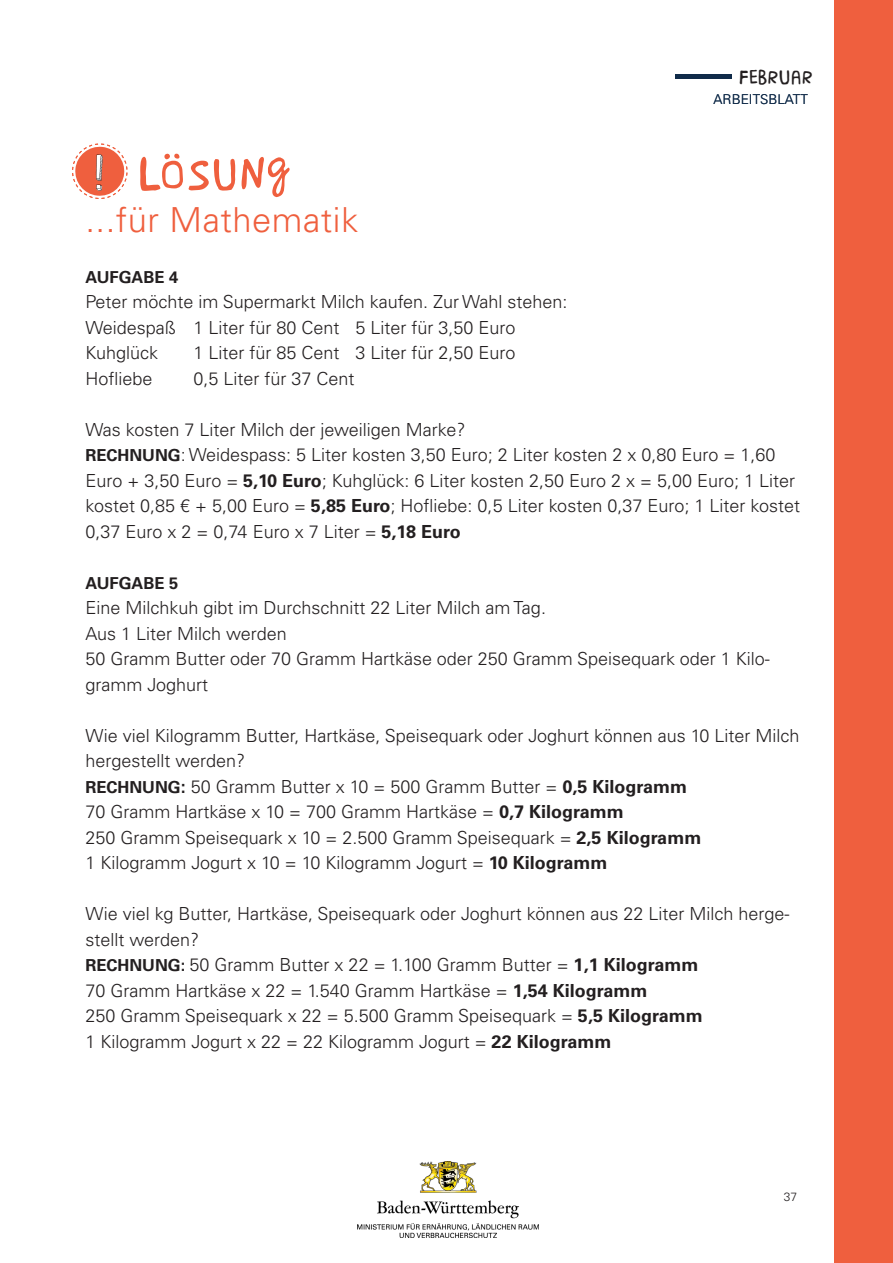
<style>
.page{position:relative;width:893px;height:1263px;background:#fff}
.page>*{position:absolute;margin:0;border:0;box-sizing:border-box;transform-origin:0 0}
.Überschrift_1{font:50.4px "Brasilero 2018 Free";letter-spacing:.015em;color:#ef5f3e}
.Überschrift_3x{font:300 34.5px "Univers LT Pro 45";letter-spacing:.015em;color:#ef5f3e}
.Überschrift_3x-2{font:22.5px "Brasilero 2018 Free";letter-spacing:.015em;color:#231f20}
.Überschrift_3x-3{font:300 18px/25.5px "Univers LT Pro 45";color:#231f20}
.Überschrift_3x-4{font:700 16.5px "Univers LT Pro 65";color:#231f20}
.Überschrift_3x-5{font:300 13.5px "Univers LT Pro 45";color:#102b49}
.t1{font:300 12px "Univers LT Pro 45";color:#231f20}
.s1{font-family:"Univers LT Pro 65";font-weight:700;font-size:16.5px}
.s2{font-family:"Univers LT Pro 65";font-weight:700}
</style>
<div class="page">
<div style="left:675px;top:74px;width:56px;height:5px;background:#102b49"></div>
<svg style="left:72px;top:143px;width:56px;height:56px"></svg>
<div style="left:834px;top:0;width:59px;height:1263px;background:#ef5f3e"></div>
<img style="left:357px;top:1162px;width:181px;height:75px">
<p class="Überschrift_3x-2" style="left:739px;top:65px;width:75px">FEBRUAR</p>
<p class="Überschrift_1" style="left:138px;top:148px;width:155px">LÖSUNG</p>
<p class="Überschrift_3x-5" style="left:714px;top:91px;width:96px">ARBEITSBLATT</p>
<p class="Überschrift_3x" style="left:85px;top:198px;width:274px">...für Mathematik</p>
<p class="Überschrift_3x-4" style="left:85px;top:267px;width:94px">AUFGABE 4</p>
<p class="Überschrift_3x-3" style="left:85px;top:289px;width:483px">Peter möchte im Supermarkt Milch kaufen. Zur Wahl stehen:</p>
<p class="Überschrift_3x-3" style="left:85px;top:314px;width:432px">Weidespaß 1 Liter für 80 Cent 5 Liter für 3,50 Euro</p>
<p class="Überschrift_3x-3" style="left:85px;top:340px;width:74px">Kuhglück</p>
<p class="Überschrift_3x-3" style="left:193px;top:340px;width:324px">1 Liter für 85 Cent 3 Liter für 2,50 Euro</p>
<p class="Überschrift_3x-3" style="left:85px;top:365px;width:69px">Hofliebe</p>
<p class="Überschrift_3x-3" style="left:193px;top:365px;width:163px">0,5 Liter für 37 Cent</p>
<p class="Überschrift_3x-3" style="left:85px;top:416px;width:381px">Was kosten 7 Liter Milch der jeweiligen Marke?</p>
<p class="Überschrift_3x-3" style="left:85px;top:442px;width:716px"><span class="s1">RECHNUNG</span>: Weidespass: 5 Liter kosten 3,50 Euro; 2 Liter kosten 2 x 0,80 Euro = 1,60<br>Euro + 3,50 Euro = <span class="s2">5,10 Euro</span>; Kuhglück: 6 Liter kosten 2,50 Euro 2 x = 5,00 Euro; 1 Liter kostet 0,85 € + 5,00 Euro = <span class="s2">5,85 Euro</span>; Hofliebe: 0,5 Liter kosten 0,37 Euro; 1 Liter kostet 0,37 Euro x 2 = 0,74 Euro x 7 Liter = <span class="s2">5,18 Euro</span></p>
<p class="Überschrift_3x-4" style="left:85px;top:573px;width:94px">AUFGABE 5</p>
<p class="Überschrift_3x-3" style="left:85px;top:595px;width:462px">Eine Milchkuh gibt im Durchschnitt 22 Liter Milch am Tag.</p>
<p class="Überschrift_3x-3" style="left:85px;top:620px;width:203px">Aus 1 Liter Milch werden</p>
<p class="Überschrift_3x-3" style="left:85px;top:646px;width:686px">50 Gramm Butter oder 70 Gramm Hartkäse oder 250 Gramm Speisequark oder 1 Kilo&shy;gramm Joghurt</p>
<p class="Überschrift_3x-3" style="left:85px;top:722px;width:716px">Wie viel Kilogramm Butter, Hartkäse, Speisequark oder Joghurt können aus 10 Liter Milch hergestellt werden?</p>
<p class="Überschrift_3x-3" style="left:85px;top:773px;width:603px"><span class="s1">RECHNUNG</span><span class="s2">:</span> 50 Gramm Butter x 10 = 500 Gramm Butter = <span class="s2">0,5 Kilogramm</span></p>
<p class="Überschrift_3x-3" style="left:85px;top:799px;width:540px">70 Gramm Hartkäse x 10 = 700 Gramm Hartkäse = <span class="s2">0,7 Kilogramm</span></p>
<p class="Überschrift_3x-3" style="left:85px;top:824px;width:617px">250 Gramm Speisequark x 10 = 2.500 Gramm Speisequark = <span class="s2">2,5 Kilogramm</span></p>
<p class="Überschrift_3x-3" style="left:85px;top:850px;width:524px">1 Kilogramm Jogurt x 10 = 10 Kilogramm Jogurt = <span class="s2">10 Kilogramm</span></p>
<p class="Überschrift_3x-3" style="left:85px;top:901px;width:706px">Wie viel kg Butter, Hartkäse, Speisequark oder Joghurt können aus 22 Liter Milch herge&shy;stellt werden?</p>
<p class="Überschrift_3x-3" style="left:85px;top:952px;width:614px"><span class="s1">RECHNUNG:</span> 50 Gramm Butter x 22 = 1.100 Gramm Butter = <span class="s2">1,1 Kilogramm</span></p>
<p class="Überschrift_3x-3" style="left:85px;top:977px;width:564px">70 Gramm Hartkäse x 22 = 1.540 Gramm Hartkäse = <span class="s2">1,54 Kilogramm</span></p>
<p class="Überschrift_3x-3" style="left:85px;top:1003px;width:619px">250 Gramm Speisequark x 22 = 5.500 Gramm Speisequark = <span class="s2">5,5 Kilogramm</span></p>
<p class="Überschrift_3x-3" style="left:85px;top:1028px;width:527px">1 Kilogramm Jogurt x 22 = 22 Kilogramm Jogurt = <span class="s2">22 Kilogramm</span></p>
<p class="t1" style="left:784px;top:1189px;width:15px">37</p>
</div>
